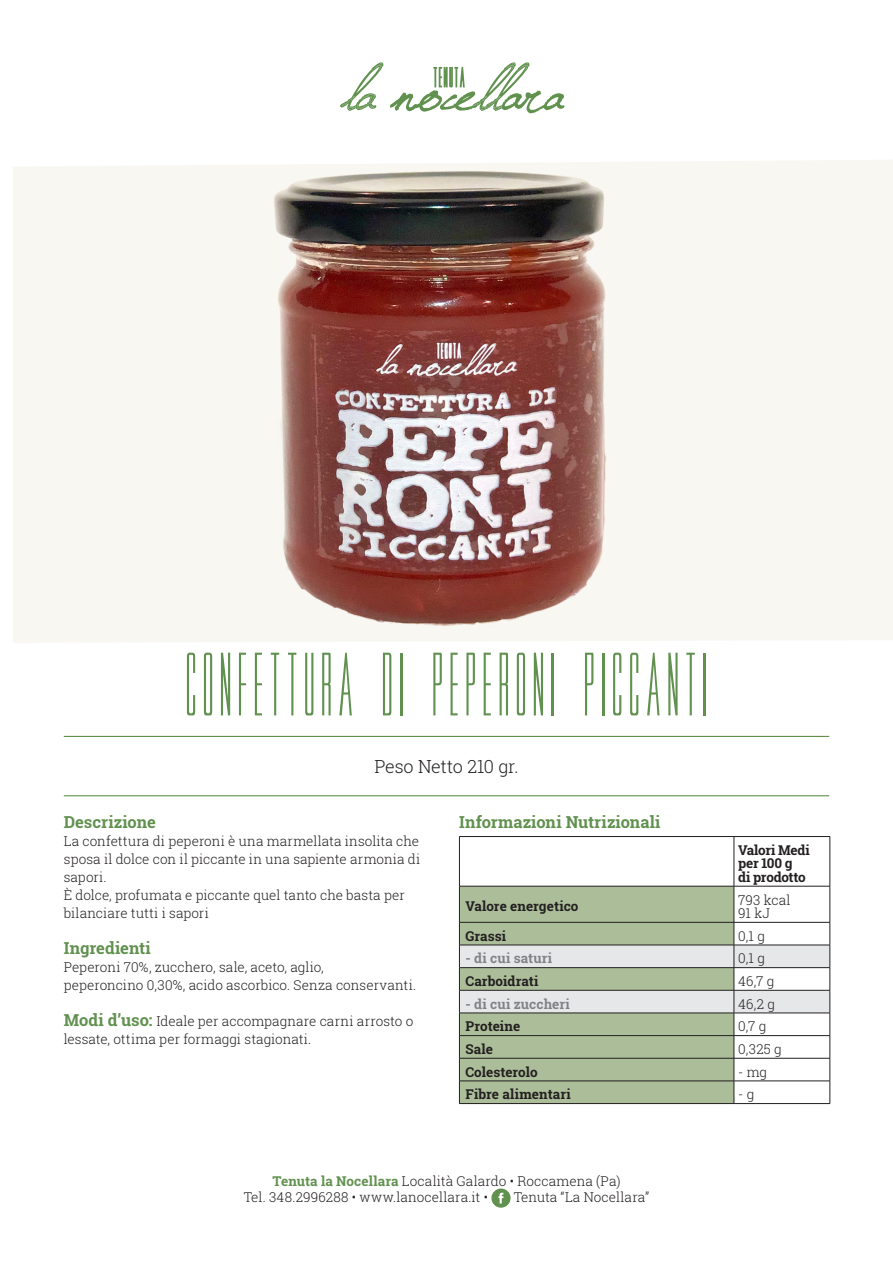
<style>
.page{position:relative;width:893px;height:1263px;background:#fff}
.page>*{position:absolute;margin:0;border:0;box-sizing:border-box;transform-origin:0 0}
.t1{font:90px "Movie Letters";color:#61914f}
.t2{font:300 18px "Roboto Slab";letter-spacing:-.015em;color:#231f20}
.t3{font:700 16.5px "Roboto Slab";color:#61914f}
.t4{font:300 13.5px/18px "Roboto Slab";letter-spacing:.005em;color:#231f20}
.t5{font:700 13.5px "Roboto Slab";color:#231f20}
.t6{font:700 13.5px/13.5px "Roboto Slab";letter-spacing:-.025em;color:#231f20}
.t7{font:700 13.5px "Roboto Slab";letter-spacing:.01em;color:#808285}
.s1{font-weight:700;font-size:16.5px;color:#61914f}
.s2{font-weight:700;color:#61914f}
</style>
<div class="page">
<svg style="left:491px;top:1188px;width:20px;height:20px"></svg>
<svg style="left:340px;top:63px;width:43px;height:48px"></svg>
<svg style="left:390px;top:63px;width:174px;height:50px"></svg>
<div style="left:460px;top:887px;width:274px;height:35px;background:#abbd99"></div>
<hr style="left:459px;top:836px;width:275px;height:1px;background:#231f20">
<hr style="left:459px;top:837px;width:1px;height:49px;background:#231f20">
<hr style="left:734px;top:836px;width:96px;height:1px;background:#231f20">
<hr style="left:734px;top:837px;width:1px;height:49px;background:#231f20">
<hr style="left:830px;top:837px;width:1px;height:49px;background:#231f20">
<hr style="left:459px;top:886px;width:275px;height:1px;background:#231f20">
<hr style="left:459px;top:886px;width:1px;height:36px;background:#231f20">
<hr style="left:734px;top:886px;width:96px;height:1px;background:#231f20">
<hr style="left:734px;top:886px;width:1px;height:36px;background:#231f20">
<hr style="left:830px;top:886px;width:1px;height:36px;background:#231f20">
<svg style="left:459px;top:922px;width:372px;height:181px"></svg>
<hr style="left:459px;top:1103px;width:275px;height:1px;background:#231f20">
<hr style="left:734px;top:1103px;width:96px;height:1px;background:#231f20">
<hr style="left:64px;top:736px;width:765px;height:1px;background:#61914f">
<hr style="left:64px;top:795px;width:765px;height:1px;background:#61914f">
<div style="left:13px;top:160px;width:880px;height:483px;background:#f8f7f2"></div>
<img style="left:238px;top:160px;width:423px;height:483px">
<h1 class="t1" style="left:182px;top:640px;width:529px">CONFETTURA DI PEPERONI PICCANTI</h1>
<h2 class="t2" style="left:374px;top:754px;width:146px">Peso Netto 210 gr.</h2>
<p class="t3" style="left:459px;top:811px;width:203px">Informazioni Nutrizionali</p>
<p class="t3" style="left:64px;top:811px;width:94px">Descrizione</p>
<p class="t4" style="left:64px;top:832px;width:358px">La confettura di peperoni è una marmellata insolita che sposa il dolce con il piccante in una sapiente armonia di sapori.<br>È dolce, profumata e piccante quel tanto che basta per bilanciare tutti i sapori</p>
<p class="t3" style="left:64px;top:937px;width:89px">Ingredienti</p>
<p class="t4" style="left:64px;top:958px;width:354px">Peperoni 70%, zucchero, sale, aceto, aglio,<br>peperoncino 0,30%, acido ascorbico. Senza conservanti.</p>
<p class="t4" style="left:64px;top:1012px;width:351px"><span class="s1">Modi d’uso:</span> Ideale per accompagnare carni arrosto o lessate, ottima per formaggi stagionati.</p>
<p class="t6" style="left:738px;top:843px;width:73px">Valori Medi per 100 g<br>di prodotto</p>
<p class="t5" style="left:465px;top:897px;width:115px">Valore energetico</p>
<p class="t4" style="left:738px;top:892px;width:54px;line-height:13.5px">793 kcal<br>91 kJ</p>
<p class="t5" style="left:465px;top:926px;width:42px">Grassi</p>
<p class="t4" style="left:738px;top:926px;width:28px">0,1 g</p>
<p class="t7" style="left:465px;top:949px;width:88px">- di cui saturi</p>
<p class="t4" style="left:738px;top:949px;width:28px">0,1 g</p>
<p class="t5" style="left:465px;top:972px;width:75px">Carboidrati</p>
<p class="t4" style="left:738px;top:972px;width:38px">46,7 g</p>
<p class="t7" style="left:465px;top:994px;width:106px">- di cui zuccheri</p>
<p class="t4" style="left:738px;top:994px;width:38px">46,2 g</p>
<p class="t5" style="left:465px;top:1017px;width:56px">Proteine</p>
<p class="t4" style="left:738px;top:1017px;width:30px">0,7 g</p>
<p class="t5" style="left:465px;top:1040px;width:29px">Sale</p>
<p class="t4" style="left:738px;top:1040px;width:45px">0,325 g</p>
<p class="t5" style="left:465px;top:1062px;width:74px">Colesterolo</p>
<p class="t4" style="left:738px;top:1062px;width:30px">- mg</p>
<p class="t5" style="left:465px;top:1085px;width:107px">Fibre alimentari</p>
<p class="t4" style="left:738px;top:1085px;width:18px">- g</p>
<p class="t4" style="left:244px;top:1172px;width:378px;line-height:16.5px;text-indent:29px"><span class="s2">Tenuta la Nocellara</span> Località Galardo • Roccamena (Pa)<br>Tel. 348.2996288 • www.lanocellara.it •</p>
<p class="t4" style="left:514px;top:1188px;width:137px">Tenuta “La Nocellara”</p>
</div>
